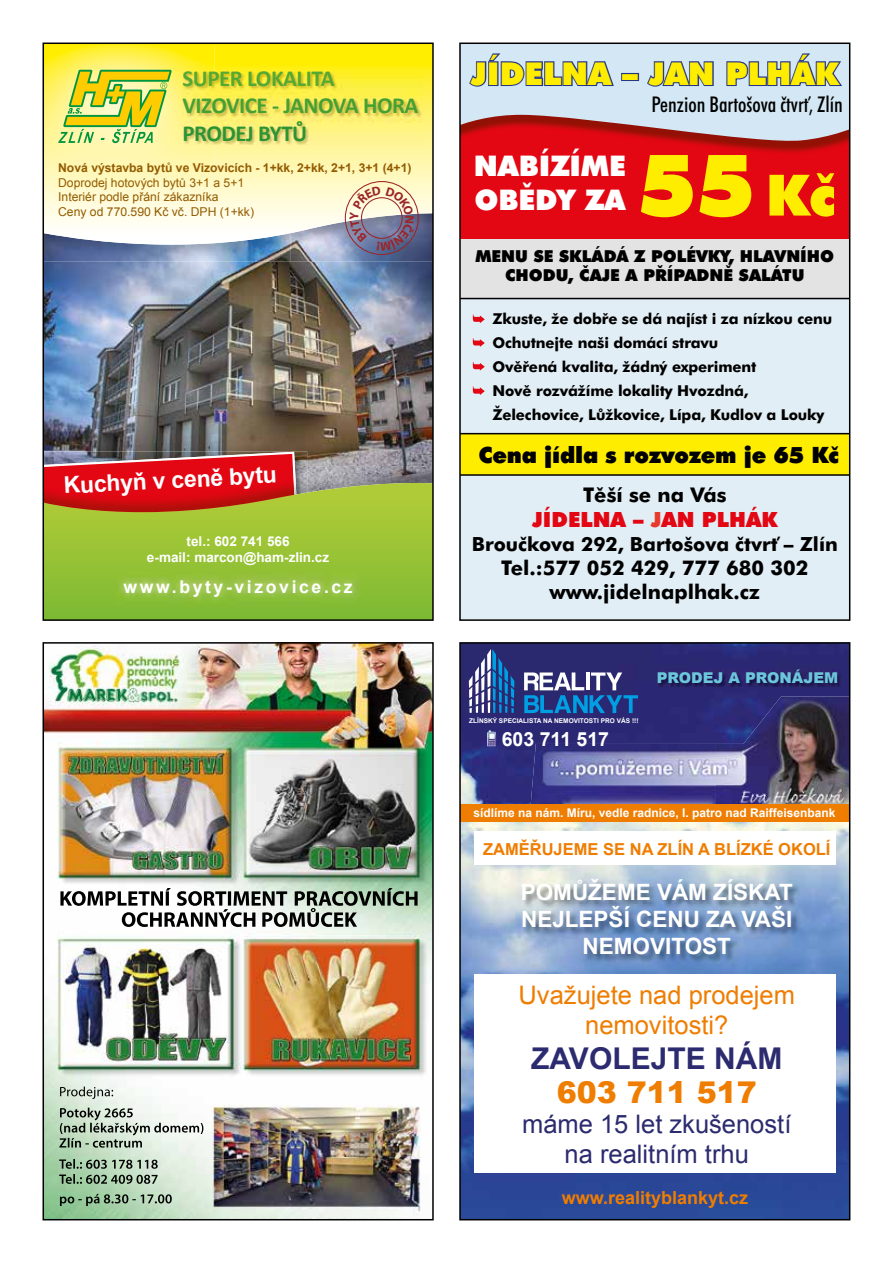
<style>
.page{position:relative;width:893px;height:1263px;background:#fff}
.page>*{position:absolute;margin:0;border:0;box-sizing:border-box;transform-origin:0 0}
.t1{font:900 85.5px "Futura AT";color:#ffed00}
.t2{font:900 31.5px "Futura AT";color:#ffed00}
.t3{font:700 30px "Arial";color:#2c2b6f}
.t4{font:900 30px "Arial";color:#ef7d00}
.t5{font:900 28.5px/34.2px "Futura AT";color:#fff}
.t6{font:25.5px/30px "Arial";color:#2c2b6f;text-align:center}
.t7{font:25.5px/30px "Arial";color:#ef7d00;text-align:center}
.t8{font:700 22.95px "Calibri";letter-spacing:-.02em;color:#46a132}
.t9{font:700 22.95px "Arial";color:#fff}
.t10{font:700 22.95px "Calibri";letter-spacing:-.02em;color:#55a932}
.t11{font:700 22.95px "Calibri";letter-spacing:-.02em;color:#2c9432}
.t12{font:700 22.5px/27px "Arial";color:#fff;text-align:center}
.t13{font:900 22.5px "Futura AT";letter-spacing:-.01em;color:#000}
.t14{font:500 condensed 21.75px "Futura AT";color:#000}
.t15{font:900 21px "Futura AT";color:#e30613}
.t16{font:700 20.25px/24.3px "Futura AT";color:#000;text-align:center}
.t17{font:700 19.5px "Futura AT";color:#000}
.t18{font:700 19.5px "Arial";color:#fff}
.t19{font:700 18px "Arial";color:#ef7d00}
.t20{font:700 17.55px "Arial";letter-spacing:.15em;color:#fff}
.t21{font:900 16.5px/19.8px "Futura AT";color:#000;text-align:center}
.t22{font:700 16.5px "Arial";color:#ef7d00}
.t23{font:700 15px/24px "Futura AT";letter-spacing:-.01em;color:#000}
.t24{font:900 14.85px "Arial";color:#6dc7dc}
.t25{font:700 13.5px/16.2px "Arial";color:#fff;text-align:center}
.t26{font:12.15px/14.5px "Arial";color:#935b00}
.t27{font:700 12.15px "Arial";color:#935b00}
.t28{font:700 12px "Arial";color:#fff}
.t29{font:700 6.45px "Arial";color:#fff}
.s1{font-size:57px}
.s2{color:#e73a2d}
</style>
<div class="page">
<div style="left:462px;top:476px;width:385px;height:142px;background:#e2eef5"></div>
<div style="left:462px;top:299px;width:385px;height:134px;background:#e2eef5"></div>
<div style="left:462px;top:239px;width:385px;height:60px;background:#e3e3e3"></div>
<svg style="left:462px;top:433px;width:385px;height:43px;background:#eddc01"></svg>
<div style="left:460px;top:43px;width:390px;height:196px;background:#e30613"></div>
<svg style="left:473px;top:314px;width:12px;height:9px"></svg>
<svg style="left:473px;top:338px;width:12px;height:9px"></svg>
<svg style="left:473px;top:362px;width:12px;height:9px"></svg>
<svg style="left:473px;top:386px;width:12px;height:9px"></svg>
<img style="left:706px;top:145px;width:133px;height:8px">
<svg style="left:462px;top:46px;width:385px;height:99px;background:#bfb1c1"></svg>
<div style="left:459px;top:43px;width:391px;height:578px;border:2px solid #000"></div>
<img style="left:46px;top:645px;width:385px;height:572px">
<svg style="left:60px;top:1194px;width:112px;height:12px"></svg>
<svg style="left:59px;top:1159px;width:99px;height:25px;background:#89a28a"></svg>
<svg style="left:59px;top:1108px;width:144px;height:40px"></svg>
<svg style="left:60px;top:1086px;width:53px;height:13px"></svg>
<div style="left:43px;top:642px;width:391px;height:578px;border:2px solid #000"></div>
<img style="left:46px;top:262px;width:385px;height:221px">
<img style="left:46px;top:451px;width:261px;height:15px">
<svg style="left:46px;top:452px;width:252px;height:31px;background:#af5a64"></svg>
<div style="left:46px;top:466px;width:248px;height:17px;background:#e30613"></div>
<svg style="left:46px;top:483px;width:385px;height:135px;background:#a0a831"></svg>
<img style="left:46px;top:245px;width:244px;height:17px">
<img style="left:290px;top:245px;width:141px;height:17px">
<svg style="left:46px;top:46px;width:385px;height:199px"></svg>
<img style="left:46px;top:46px;width:169px;height:142px">
<svg style="left:58px;top:70px;width:114px;height:73px;background:#cad357"></svg>
<img style="left:182px;top:71px;width:240px;height:74px">
<img style="left:116px;top:572px;width:244px;height:32px">
<div style="left:345px;top:181px;width:74px;height:74px;border:1px solid #9b2529;border-radius:50%"></div>
<div style="left:43px;top:43px;width:391px;height:578px;border:2px solid #000"></div>
<img style="left:462px;top:645px;width:385px;height:572px">
<svg style="left:524px;top:672px;width:114px;height:41px;background:#4867a1"></svg>
<svg style="left:469px;top:649px;width:45px;height:64px;background:#48629c"></svg>
<img style="left:716px;top:697px;width:131px;height:107px">
<img style="left:530px;top:744px;width:186px;height:60px">
<div style="left:460px;top:804px;width:390px;height:17px;background:#ef7d00"></div>
<div style="left:474px;top:974px;width:362px;height:199px;background:#fff"></div>
<div style="left:474px;top:831px;width:362px;height:34px;background:#fff"></div>
<img style="left:522px;top:879px;width:279px;height:84px">
<img style="left:657px;top:670px;width:184px;height:18px">
<img style="left:487px;top:730px;width:9px;height:17px">
<div style="left:459px;top:642px;width:391px;height:578px;border:2px solid #000"></div>
<svg style="left:350px;top:186px;width:65px;height:64px;background:#b2b0b3"></svg>
<h3 class="t10" style="left:182px;top:64px;width:154px">SUPER LOKALITA</h3>
<h3 class="t8" style="left:182px;top:91px;width:238px">VIZOVICE - JANOVA HORA</h3>
<h3 class="t11" style="left:182px;top:118px;width:126px">PRODEJ BYTŮ</h3>
<p class="t27" style="left:58px;top:160px;width:355px">Nová výstavba bytů ve Vizovicích - 1+kk, 2+kk, 2+1, 3+1 (4+1)</p>
<p class="t26" style="left:58px;top:175px;width:197px">Doprodej hotových bytů 3+1 a 5+1<br>Interiér podle přání zákazníka<br>Ceny od 770.590 Kč vč. DPH (1+kk)</p>
<h3 class="t9" style="left:63px;top:470px;width:215px;rotate:-3deg">Kuchyň v ceně bytu</h3>
<p class="t25" style="left:147px;top:533px;width:184px">tel.: 602 741 566<br>e-mail: marcon@ham-zlin.cz</p>
<p class="t20" style="left:124px;top:575px;width:231px">www.byty-vizovice.cz</p>
<h2 class="t2" style="left:471px;top:54px;width:369px">JÍDELNA – JAN PLHÁK</h2>
<h3 class="t14" style="left:651px;top:91px;width:193px">Penzion Bartošova čtvrť, Zlín</h3>
<h3 class="t5" style="left:474px;top:148px;width:153px">NABÍZÍME<br>OBĚDY ZA</h3>
<h1 class="t1" style="left:638px;top:132px;width:199px">55 <span class="s1">Kč</span></h1>
<p class="t21" style="left:475px;top:246px;width:360px">MENU SE SKLÁDÁ Z POLÉVKY, HLAVNÍHO<br>CHODU, ČAJE A PŘÍPADNĚ SALÁTU</p>
<p class="t23" style="left:492px;top:307px;width:341px">Zkuste, že dobře se dá najíst i za nízkou cenu Ochutnejte naši domácí stravu<br>Ověřená kvalita, žádný experiment<br>Nově rozvážíme lokality Hvozdná, Želechovice, Lůžkovice, Lípa, Kudlov a Louky</p>
<h3 class="t13" style="left:478px;top:441px;width:362px">Cena jídla s rozvozem je 65 Kč</h3>
<h3 class="t16" style="left:583px;top:482px;width:145px">Těší se na Vás</h3>
<h3 class="t15" style="left:532px;top:507px;width:247px">JÍDELNA – <span class="s2">J</span>AN PLHÁK</h3>
<h3 class="t17" style="left:472px;top:532px;width:367px">Broučkova 292, Bartošova čtvrť – Zlín</h3>
<h3 class="t16" style="left:501px;top:555px;width:309px">Tel.:577 052 429, 777 680 302 www.jidelnaplhak.cz</h3>
<p class="t29" style="left:469px;top:716px;width:171px">ZLÍNSKÝ SPECIALISTA NA NEMOVITOSTI PRO VÁS !!!</p>
<h3 class="t18" style="left:502px;top:726px;width:109px">603 711 517</h3>
<p class="t24" style="left:657px;top:667px;width:183px">PRODEJ A PRONÁJEM</p>
<p class="t28" style="left:473px;top:805px;width:364px">sídlíme na nám. Míru, vedle radnice, I. patro nad Raiffeisenbank</p>
<p class="t22" style="left:483px;top:838px;width:349px">ZAMĚŘUJEME SE NA ZLÍN A BLÍZKÉ OKOLÍ</p>
<h3 class="t12" style="left:521px;top:879px;width:274px">POMŮŽEME VÁM ZÍSKAT<br>NEJLEPŠÍ CENU ZA VAŠI<br>NEMOVITOST</h3>
<h3 class="t7" style="left:519px;top:981px;width:278px">Uvažujete nad prodejem nemovitosti?</h3>
<h3 class="t3" style="left:531px;top:1038px;width:253px">ZAVOLEJTE NÁM</h3>
<h3 class="t4" style="left:557px;top:1070px;width:202px">603 711 517</h3>
<h3 class="t6" style="left:522px;top:1109px;width:271px">máme 15 let zkušeností na realitním trhu</h3>
<p class="t19" style="left:562px;top:1185px;width:188px">www.realityblankyt.cz</p>
</div>
